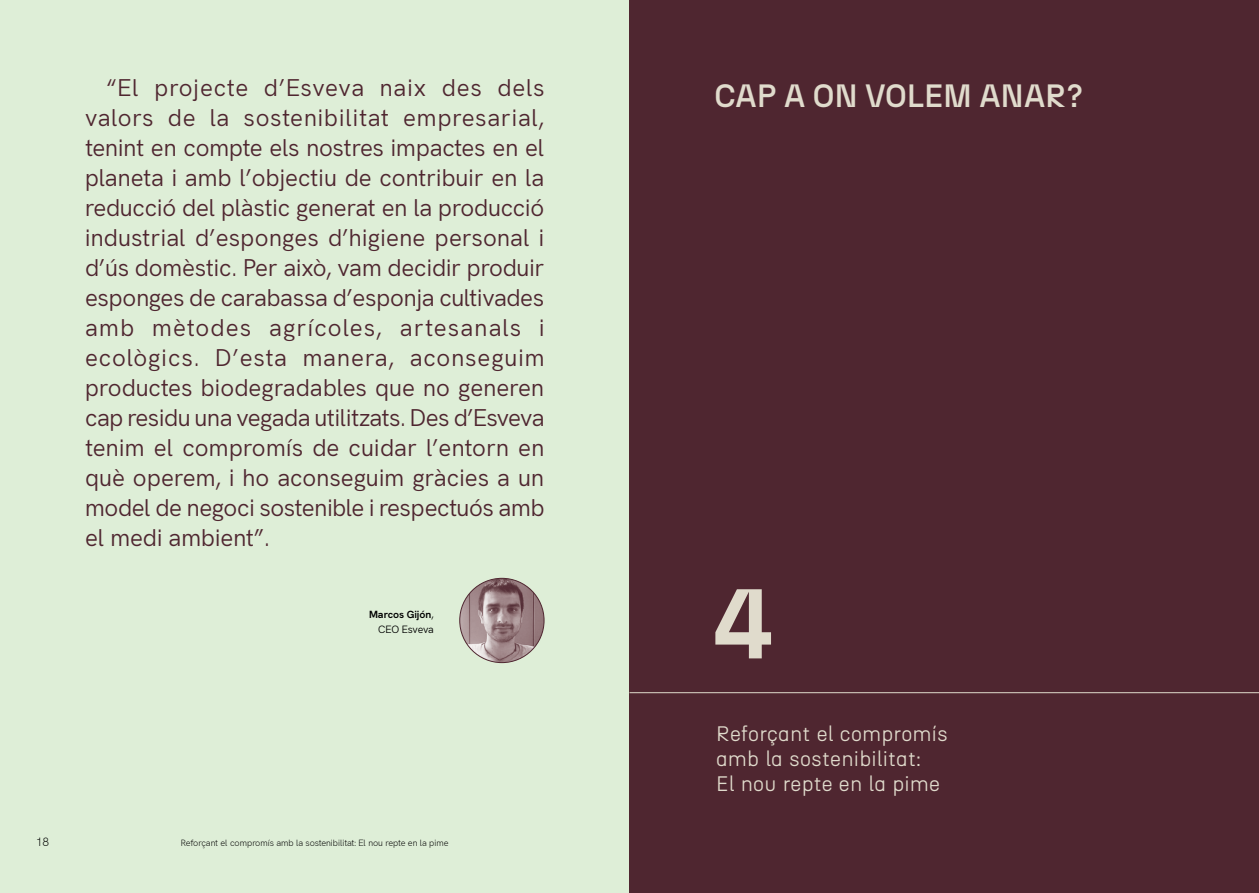
<style>
.page{position:relative;width:1259px;height:893px;background:#fff}
.page>*{position:absolute;margin:0;border:0;box-sizing:border-box;transform-origin:0 0}
.t1{font:700 98.85px "N27";color:#e0dbcc}
.t2{font:500 32.25px "N27";color:#e0dbcc}
.t3{font:24px/30px "Hanken Grotesk";letter-spacing:-.015em;color:#4f2630;text-align:justify}
.t4{font:300 21px/25.2px "N27";letter-spacing:.01em;color:#e0dbcc}
.t5{font:300 12px "Hanken Grotesk";color:#000}
.t6{font:700 10.5px/15px "Hanken Grotesk";color:#000;text-align:right}
.t7{font:300 9px "Hanken Grotesk";letter-spacing:-.01em;color:#000}
.s1{font-weight:400}
</style>
<div class="page">
<div style="left:0;top:0;width:629px;height:893px;background:#deeed7"></div>
<img style="left:460px;top:578px;width:84px;height:85px;border-radius:42px">
<div style="left:629px;top:0;width:630px;height:893px;background:#4f2630"></div>
<hr style="left:629px;top:692px;width:630px;height:1px;background:#e0dbcc">
<p class="t3" style="left:85px;top:71px;width:461px;text-indent:21px">“El projecte d’Esveva naix des dels valors de la sostenibilitat empresarial, tenint en compte els nostres impactes en el planeta i amb l’objectiu de contribuir en la reducció del plàstic generat en la producció industrial d’esponges d’higiene personal i d’ús domèstic. Per això, vam decidir produir esponges de carabassa d’esponja cultivades amb mètodes agrícoles, artesanals i ecològics. D’esta manera, aconseguim productes biodegradables que no generen cap residu una vegada utilitzats. Des d’Esveva tenim el compromís de cuidar l’entorn en què operem, i ho aconseguim gràcies a un model de negoci sostenible i respectuós amb el medi ambient”.</p>
<p class="t6" style="left:369px;top:606px;width:66px">Marcos Gijón<span class="s1">,<br>CEO Esveva</span></p>
<p class="t5" style="left:36px;top:833px;width:15px">18</p>
<p class="t7" style="left:181px;top:836px;width:269px">Reforçant el compromís amb la sostenibilitat: El nou repte en la pime</p>
<h2 class="t2" style="left:714px;top:76px;width:370px">CAP A ON VOLEM ANAR?</h2>
<h1 class="t1" style="left:712px;top:562px;width:62px">4</h1>
<p class="t4" style="left:716px;top:721px;width:233px">Reforçant el compromís amb la sostenibilitat:<br>El nou repte en la pime</p>
</div>
